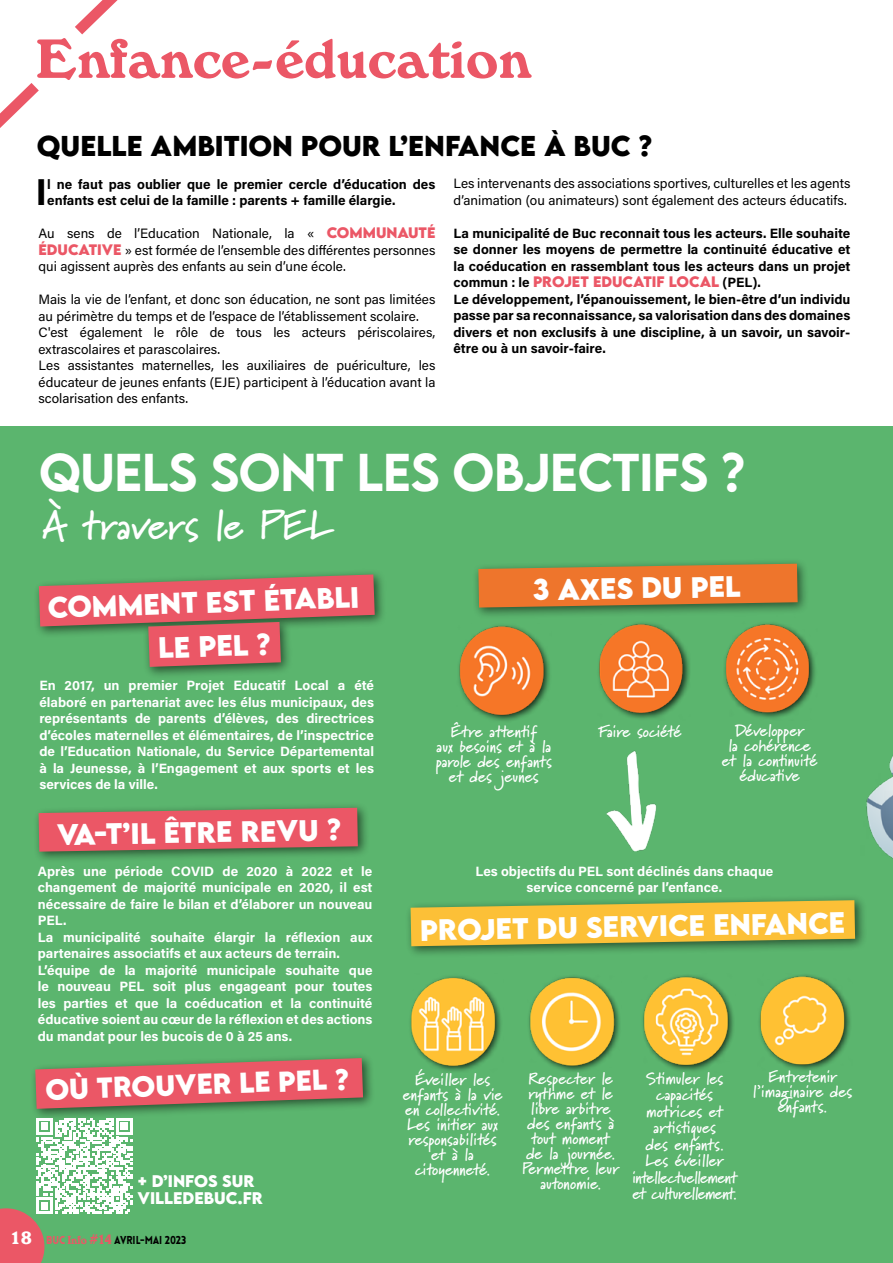
<style>
.page{position:relative;width:893px;height:1263px;background:#fff}
.page>*{position:absolute;margin:0;border:0;box-sizing:border-box;transform-origin:0 0}
.t1{font:54px "Windsor BT";color:#eb5766}
.t2{font:500 47.25px "LEMONMILK";letter-spacing:-.01em;color:#fff}
.t3{font:700 40.8px "Marydale";color:#fff}
.t4{font:700 37.5px "Acumin Pro";color:#000}
.t5{font:700 26.25px/44.1px "LEMONMILK";color:#fff}
.t6{font:700 25.65px "LEMONMILK";color:#fff}
.t7{font:700 25.5px "LEMONMILK";color:#000}
.t8{font:700 16.5px/15px "Marydale";color:#fff;text-align:center}
.t9{font:700 16.5px/16.5px "Marydale";letter-spacing:-.02em;color:#fff;text-align:center}
.t10{font:700 16.5px "Marydale";letter-spacing:-.025em;color:#fff}
.t11{font:700 15px/16.5px "LEMONMILK";color:#fff}
.t12{font:700 13.5px/16.5px "Acumin Pro";color:#fff;text-align:justify}
.t13{font:13.5px/16.5px "Acumin Pro";color:#000}
.t14{font:700 13.5px/16.5px "Acumin Pro";color:#000;text-align:justify}
.t15{font:700 13.5px "LEMONMILK";color:#eb5766}
.t16{font:900 11.25px "Lovelo";letter-spacing:-.015em;color:#000;scale:.9 1}
.s1{font-family:"LEMONMILK";font-weight:700;color:#eb5766}
.s2{font-family:"Acumin Pro";color:#000}
.s3{font-family:"Windsor BT";font-weight:400;font-size:18px;color:#fff}
.s4{color:#eb5766}
.s5{font-family:"Windsor BT";font-weight:400;color:#eb5766}
.s6{font-family:"Windsor BT";font-weight:400;font-size:13.5px;color:#eb5766}
</style>
<div class="page">
<div style="left:0;top:426px;width:893px;height:837px;background:#5bb56e"></div>
<div style="left:33px;top:568px;width:354px;height:71px;background:#000;opacity:.55"></div>
<div style="left:142px;top:616px;width:151px;height:63px;background:#000;opacity:.55"></div>
<svg style="left:39px;top:574px;width:336px;height:93px"></svg>
<div style="left:32px;top:801px;width:338px;height:62px;background:#000;opacity:.55"></div>
<svg style="left:39px;top:808px;width:319px;height:44px;background:#d65d63"></svg>
<div style="left:29px;top:1052px;width:346px;height:69px;background:#000;opacity:.55"></div>
<svg style="left:35px;top:1058px;width:328px;height:51px;background:#c56663"></svg>
<img style="left:459px;top:625px;width:91px;height:96px">
<div style="left:472px;top:557px;width:338px;height:62px;background:#000;opacity:.55"></div>
<svg style="left:478px;top:564px;width:320px;height:43px;background:#dc7730"></svg>
<div style="left:595px;top:621px;width:96px;height:100px;background:#000;opacity:.75"></div>
<img style="left:581px;top:609px;width:107px;height:111px">
<img style="left:713px;top:618px;width:102px;height:100px">
<img style="left:606px;top:750px;width:51px;height:102px">
<div style="left:404px;top:894px;width:463px;height:64px;background:#000;opacity:.55"></div>
<svg style="left:411px;top:900px;width:444px;height:46px;background:#dfb83c"></svg>
<img style="left:410px;top:976px;width:91px;height:95px">
<div style="left:527px;top:974px;width:94px;height:99px;background:#000;opacity:.75"></div>
<img style="left:527px;top:974px;width:92px;height:96px">
<div style="left:641px;top:974px;width:94px;height:99px;background:#000;opacity:.75"></div>
<img style="left:641px;top:974px;width:92px;height:96px">
<div style="left:757px;top:973px;width:96px;height:99px;background:#000;opacity:.75"></div>
<img style="left:757px;top:973px;width:94px;height:95px">
<img style="left:866px;top:756px;width:27px;height:103px">
<svg style="left:0;top:1118px;width:132px;height:145px"></svg>
<svg style="left:75px;top:0;width:43px;height:35px"></svg>
<svg style="left:0;top:83px;width:39px;height:45px"></svg>
<h1 class="t1" style="left:36px;top:27px;width:497px">Enfance-éducation</h1>
<h3 class="t7" style="left:37px;top:128px;width:617px">QUELLE AMBITION POUR L’ENFANCE À BUC ?</h3>
<h3 class="t4" style="left:35px;top:166px;width:13px">I</h3>
<p class="t14" style="left:47px;top:175px;width:390px">l ne faut pas oublier que le premier cercle d’éducation des enfants est celui de la famille : parents + famille élargie.</p>
<p class="t13" style="left:39px;top:224px;width:398px;text-align:justify">Au sens de l’Education Nationale, la « <span class="s1">COMMUNAUTÉ ÉDUCATIVE</span> » est formée de l’ensemble des différentes personnes qui agissent auprès des enfants au sein d’une école.</p>
<p class="t13" style="left:39px;top:290px;width:398px">Mais la vie de l’enfant, et donc son éducation, ne sont pas limitées au périmètre du temps et de l’espace de l’établissement scolaire.<br>C'est également le rôle de tous les acteurs périscolaires, extrascolaires et parascolaires.<br>Les assistantes maternelles, les auxiliaires de puériculture, les éducateur de jeunes enfants (EJE) participent à l’éducation avant la scolarisation des enfants.</p>
<p class="t13" style="left:453px;top:175px;width:398px">Les intervenants des associations sportives, culturelles et les agents d’animation (ou animateurs) sont également des acteurs éducatifs.</p>
<p class="t14" style="left:453px;top:224px;width:398px">La municipalité de Buc reconnait tous les acteurs. Elle souhaite se donner les moyens de permettre la continuité éducative et la coéducation en rassemblant tous les acteurs dans un projet</p>
<p class="t15" style="left:453px;top:273px;width:309px"><span class="s2">commun : le</span> PROJET EDUCATIF LOCAL <span class="s2">(PEL).</span></p>
<p class="t14" style="left:453px;top:290px;width:398px">Le développement, l’épanouissement, le bien-être d’un individu passe par sa reconnaissance, sa valorisation dans des domaines divers et non exclusifs à une discipline, à un savoir, un savoir&shy;être ou à un savoir-faire.</p>
<h2 class="t2" style="left:39px;top:441px;width:707px">QUELS SONT LES OBJECTIFS ?</h2>
<h3 class="t3" style="left:42px;top:501px;width:293px">À travers le PEL</h3>
<h3 class="t5" style="left:156px;top:582px;width:204px;text-indent:-109px;rotate:-2deg">COMMENT EST ÉTABLI<br>LE PEL ?</h3>
<p class="t12" style="left:39px;top:677px;width:336px">En 2017, un premier Projet Educatif Local a été élaboré en partenariat avec les élus municipaux, des représentants de parents d’élèves, des directrices d’écoles maternelles et élémentaires, de l’inspectrice de l’Education Nationale, du Service Départemental à la Jeunesse, à l’Engagement et aux sports et les services de la ville.</p>
<h3 class="t5" style="left:56px;top:813px;width:286px;rotate:-1deg">VA-T’IL ÊTRE REVU ?</h3>
<p class="t12" style="left:38px;top:862px;width:336px;text-align:left">Après une période COVID de 2020 à 2022 et le changement de majorité municipale en 2020, il est nécessaire de faire le bilan et d’élaborer un nouveau PEL.<br>La municipalité souhaite élargir la réflexion aux partenaires associatifs et aux acteurs de terrain.<br>L’équipe de la majorité municipale souhaite que le nouveau PEL soit plus engageant pour toutes les parties et que la coéducation et la continuité éducative soient au cœur de la réflexion et des actions du mandat pour les bucois de 0 à 25 ans.</p>
<h3 class="t6" style="left:45px;top:1072px;width:305px;rotate:-2deg">OÙ TROUVER LE PEL ?</h3>
<p class="t11" style="left:137px;top:1173px;width:127px">+ D’INFOS SUR<br>VILLEDEBUC.FR</p>
<p class="t16" style="left:10px;top:1233px;width:198px"><span class="s3">18</span> <span class="s4">BUC</span> <span class="s5">Info</span> <span class="s6">#14</span> AVRIL-MAI 2023</p>
<h3 class="t5" style="left:532px;top:568px;width:49px;rotate:-1deg">3 AXES</h3>
<h3 class="t5" style="left:641px;top:566px;width:69px;rotate:-1deg">DU PEL</h3>
<p class="t8" style="left:436px;top:723px;width:118px">Être attentif<br>aux besoins et à la parole des enfants et des jeunes</p>
<p class="t10" style="left:598px;top:721px;width:84px">Faire société</p>
<p class="t8" style="left:722px;top:723px;width:97px">Développer<br>la cohérence et la continuité éducative</p>
<p class="t12" style="left:475px;top:862px;width:300px;text-align:center">Les objectifs du PEL sont déclinés dans chaque service concerné par l’enfance.</p>
<h3 class="t5" style="left:419px;top:908px;width:427px;rotate:-1deg">PROJET DU SERVICE ENFANCE</h3>
<p class="t8" style="left:403px;top:1072px;width:101px">Éveiller les enfants à la vie en collectivité.<br>Les initier aux responsabilités et à la citoyenneté.</p>
<p class="t8" style="left:522px;top:1070px;width:99px">Respecter le rythme et le libre arbitre des enfants à tout moment de la journée.<br>Permettre leur autonomie.</p>
<p class="t9" style="left:632px;top:1070px;width:107px">Stimuler les capacités motrices et artistiques<br>des enfants.<br>Les éveiller intellectuellement et culturellement.</p>
<p class="t8" style="left:753px;top:1069px;width:101px">Entretenir l’imaginaire des enfants.</p>
</div>
